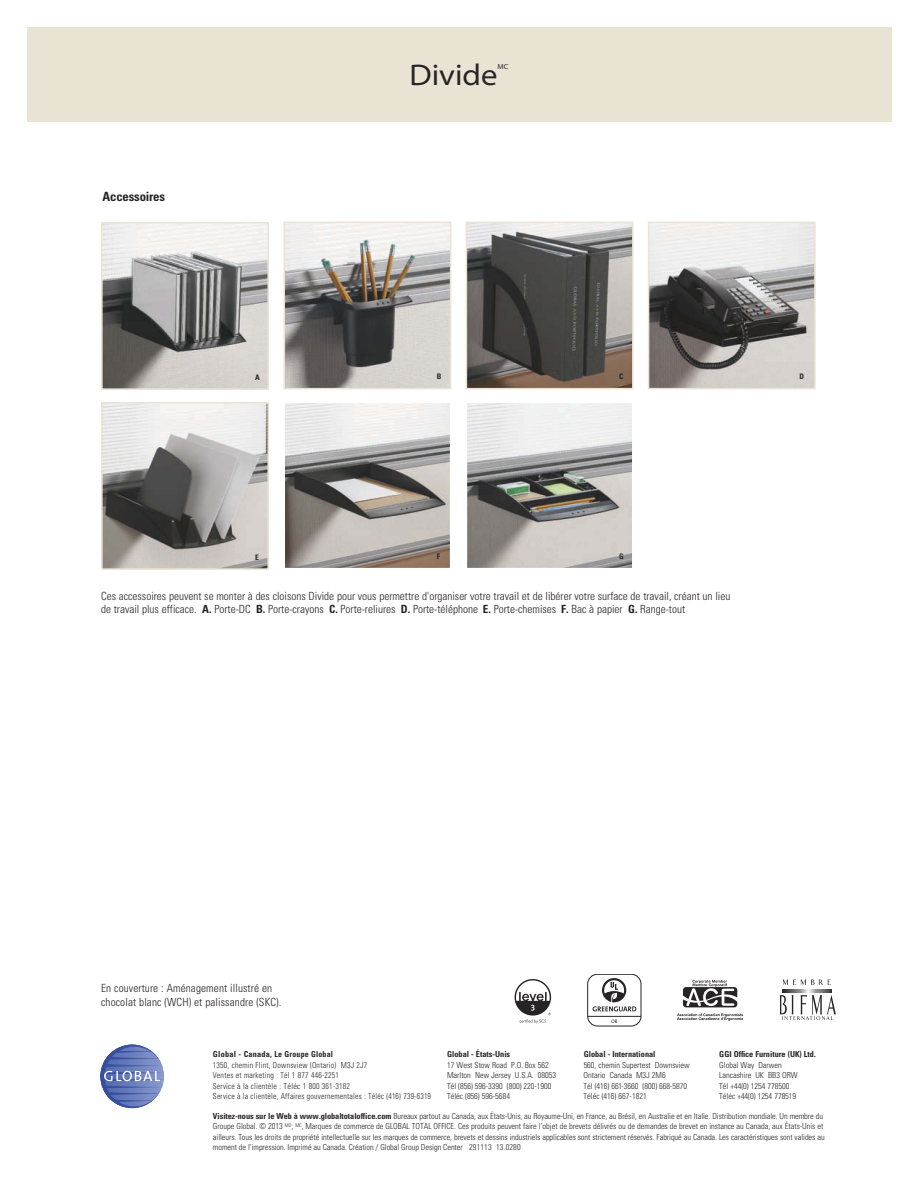
<style>
.page{position:relative;width:918px;height:1188px;background:#fff}
.page>*{position:absolute;margin:0;border:0;box-sizing:border-box;transform-origin:0 0}
.t1{font:semi-expanded 30px "Myriad Pro";color:#272425}
.t2{font:700 condensed 12.75px "Univers LT Std";letter-spacing:-.015em;color:#272425}
.t3{font:300 condensed 11.25px/13.5px "Univers LT Std";color:#272425}
.t4{font:300 condensed 8.25px/10.5px "Univers LT Std";color:#272425}
.t5{font:300 condensed 8.25px/10.5px "Univers LT Std";letter-spacing:.025em;color:#272425;scale:.95 1}
.t6{font:700 condensed 8.25px "Univers LT Std";color:#272425}
.t7{font:700 condensed 8.25px "Univers LT Std";letter-spacing:.025em;color:#272425}
.t8{font:700 condensed 7.5px "Univers LT Std";color:#272425}
.t9{font:semi-expanded 7.2px "Myriad Pro";color:#272425}
.s1{font-weight:700}
</style>
<div class="page">
<div style="left:27px;top:27px;width:864px;height:94px;background:#e9e3d3"></div>
<svg style="left:100px;top:1044px;width:64px;height:64px"></svg>
<img style="left:469px;top:225px;width:161px;height:161px">
<div style="left:466px;top:222px;width:167px;height:167px;border:2px solid #e9e4d3"></div>
<img style="left:286px;top:225px;width:162px;height:161px">
<div style="left:283px;top:222px;width:168px;height:167px;border:2px solid #e9e4d3"></div>
<img style="left:651px;top:225px;width:161px;height:161px">
<div style="left:648px;top:222px;width:167px;height:167px;border:2px solid #e9e4d3"></div>
<img style="left:104px;top:225px;width:162px;height:162px">
<div style="left:101px;top:222px;width:168px;height:168px;border:2px solid #e9e4d3"></div>
<img style="left:469px;top:404px;width:161px;height:162px">
<div style="left:466px;top:401px;width:167px;height:168px;border:2px solid #fff"></div>
<img style="left:286px;top:404px;width:162px;height:162px">
<div style="left:283px;top:401px;width:168px;height:168px;border:2px solid #fff"></div>
<img style="left:104px;top:405px;width:162px;height:162px">
<div style="left:101px;top:402px;width:168px;height:168px;border:2px solid #e9e4d3"></div>
<svg style="left:782px;top:990px;width:49px;height:2px"></svg>
<svg style="left:779px;top:995px;width:57px;height:25px"></svg>
<svg style="left:783px;top:979px;width:48px;height:6px"></svg>
<svg style="left:677px;top:1013px;width:66px;height:8px"></svg>
<svg style="left:683px;top:980px;width:54px;height:27px"></svg>
<svg style="left:514px;top:979px;width:37px;height:44px"></svg>
<div style="left:587px;top:974px;width:54px;height:52px;border:1px solid #272425;border-radius:10px"></div>
<hr style="left:588px;top:1016px;width:53px;height:1px;background:#272425">
<svg style="left:592px;top:978px;width:44px;height:33px"></svg>
<svg style="left:611px;top:1019px;width:6px;height:4px"></svg>
<h2 class="t2" style="left:103px;top:192px;width:64px">Accessoires</h2>
<h1 class="t1" style="left:409px;top:64px;width:89px">Divide</h1>
<p class="t9" style="left:497px;top:64px;width:12px">MC</p>
<p class="t8" style="left:255px;top:374px;width:6px">A</p>
<p class="t8" style="left:437px;top:374px;width:6px">B</p>
<p class="t8" style="left:619px;top:374px;width:6px">C</p>
<p class="t8" style="left:799px;top:374px;width:6px">D</p>
<p class="t8" style="left:255px;top:554px;width:5px">E</p>
<p class="t8" style="left:437px;top:554px;width:5px">F</p>
<p class="t8" style="left:619px;top:554px;width:6px">G</p>
<p class="t3" style="left:101px;top:590px;width:631px">Ces accessoires peuvent se monter à des cloisons Divide pour vous permettre d'organiser votre travail et de libérer votre surface de travail, créant un lieu de travail plus efficace. <span class="s1">A.</span> Porte-DC <span class="s1">B.</span> Porte-crayons <span class="s1">C.</span> Porte-reliures <span class="s1">D.</span> Porte-téléphone <span class="s1">E.</span> Porte-chemises <span class="s1">F.</span> Bac à papier <span class="s1">G.</span> Range-tout</p>
<h3 class="t3" style="left:101px;top:982px;width:182px">En couverture : Aménagement illustré en chocolat blanc (WCH) et palissandre (SKC).</h3>
<p class="t6" style="left:447px;top:1051px;width:65px">Global - États-Unis</p>
<p class="t4" style="left:447px;top:1060px;width:110px">17 West Stow Road P.O. Box 562<br>Marlton New Jersey U.S.A. 08053<br>Tél (856) 596-3390 (800) 220-1900<br>Téléc (856) 596-5684</p>
<p class="t6" style="left:719px;top:1051px;width:98px">GGI Office Furniture (UK) Ltd.</p>
<p class="t4" style="left:719px;top:1060px;width:80px">Global Way Darwen<br>Lancashire UK BB3 ORW<br>Tél +44(0) 1254 778500<br>Téléc +44(0) 1254 778519</p>
<p class="t7" style="left:213px;top:1051px;width:122px">Global - Canada, Le Groupe Global</p>
<p class="t5" style="left:213px;top:1060px;width:231px">1350, chemin Flint, Downsview (Ontario) M3J 2J7<br>Ventes et marketing : Tél 1 877 446-2251<br>Service à la clientèle : Téléc 1 800 361-3182<br>Service à la clientèle, Affaires gouvernementales : Téléc (416) 739-6319</p>
<p class="t4" style="left:213px;top:1111px;width:613px"><span class="s1">Visitez-nous sur le Web à www.globaltotaloffice.com</span> Bureaux partout au Canada, aux États-Unis, au Royaume-Uni, en France, au Brésil, en Australie et en Italie. Distribution mondiale. Un membre du Groupe Global. © 2013 <sup>MD</sup>, <sup>MC</sup>, Marques de commerce de GLOBAL TOTAL OFFICE. Ces produits peuvent faire l’objet de brevets délivrés ou de demandes de brevet en instance au Canada, aux États-Unis et ailleurs. Tous les droits de propriété intellectuelle sur les marques de commerce, brevets et dessins industriels applicables sont strictement réservés. Fabriqué au Canada. Les caractéristiques sont valides au moment de l’impression. Imprimé au Canada. Création / Global Group Design Center 291113 13.0280</p>
<p class="t6" style="left:584px;top:1051px;width:73px">Global - International</p>
<p class="t4" style="left:583px;top:1060px;width:108px">560, chemin Supertest Downsview<br>Ontario Canada M3J 2M6<br>Tél (416) 661-3660 (800) 668-5870<br>Téléc (416) 667-1821</p>
</div>
